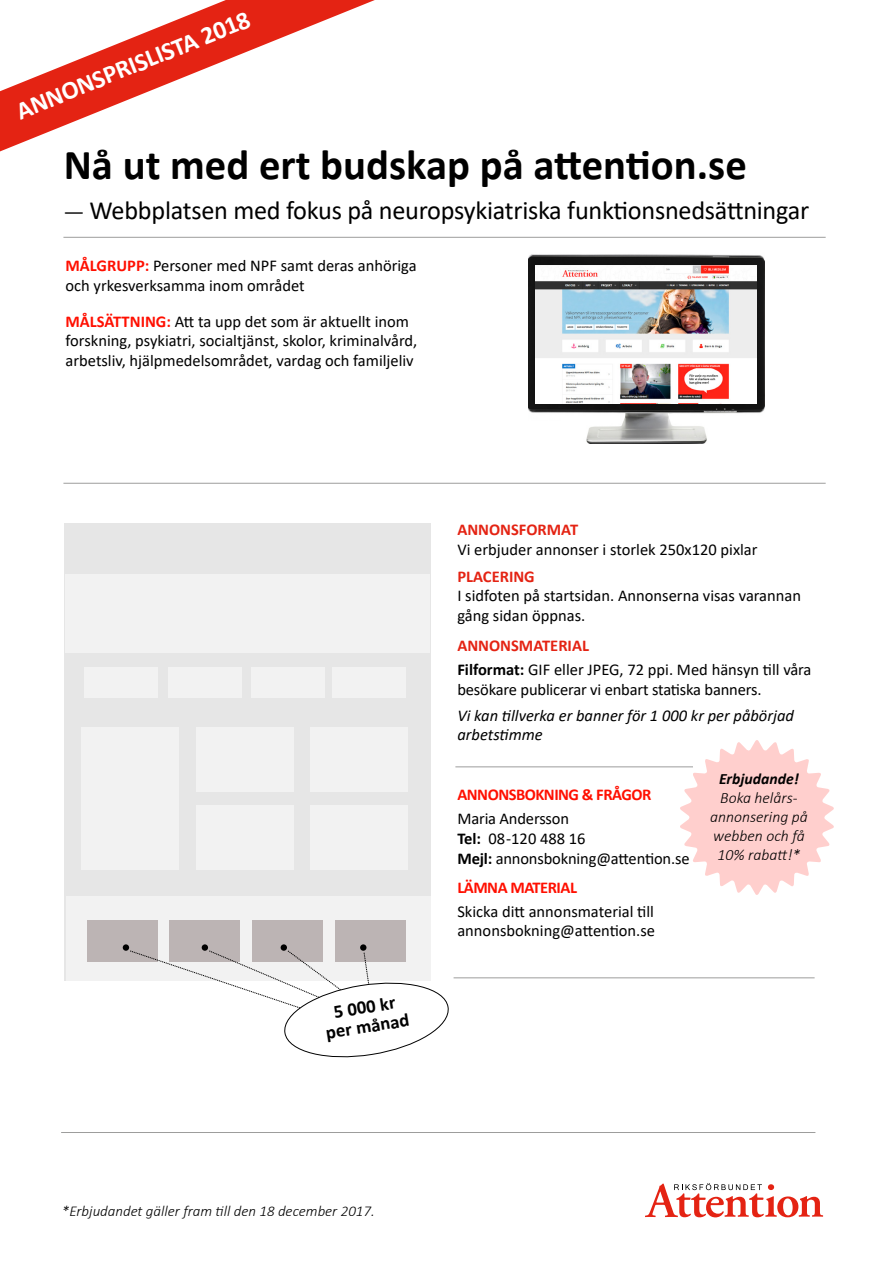
<style>
.page{position:relative;width:893px;height:1263px;background:#fff}
.page>*{position:absolute;margin:0;border:0;box-sizing:border-box;transform-origin:0 0}
.t1{font:700 42.75px "Calibri";color:#000}
.t2{font:26.25px "Calibri";letter-spacing:-.01em;color:#000}
.t3{font:700 25.5px "Calibri";color:#fff}
.t4{font:700 18.75px "Calibri";color:#000}
.t5{font:16.5px/19.8px "Calibri";color:#000}
.t6{font:italic 16.5px/19.8px "Calibri";color:#000}
.t7{font:700 16.5px "Calibri";color:#e42313}
.t8{font:700 16.5px "Calibri";letter-spacing:-.03em;color:#ff0f00}
.t9{font:italic 300 15.75px/18.9px "Calibri";color:#000}
.t10{font:italic 700 15.75px "Calibri";color:#000}
.t11{font:italic 300 15px "Calibri";color:#000}
.s1{font-family:"Minion Pro"}
.s2{font-weight:700;color:#ff0f00}
.s3{font-weight:700}
</style>
<div class="page">
<hr style="left:455px;top:767px;width:361px;height:1px;background:#9d9d9c">
<div style="left:65px;top:523px;width:366px;height:458px;background:#e6e6e6"></div>
<div style="left:66px;top:896px;width:365px;height:86px;background:#f2f2f2"></div>
<div style="left:65px;top:574px;width:365px;height:79px;background:#f2f2f2"></div>
<div style="left:310px;top:805px;width:98px;height:65px;background:#f2f2f2"></div>
<div style="left:81px;top:727px;width:98px;height:143px;background:#f2f2f2"></div>
<div style="left:196px;top:805px;width:98px;height:65px;background:#f2f2f2"></div>
<div style="left:196px;top:727px;width:98px;height:65px;background:#f2f2f2"></div>
<div style="left:84px;top:668px;width:74px;height:30px;background:#f2f2f2"></div>
<div style="left:168px;top:668px;width:73px;height:30px;background:#f2f2f2"></div>
<div style="left:252px;top:668px;width:73px;height:30px;background:#f2f2f2"></div>
<div style="left:332px;top:668px;width:74px;height:30px;background:#f2f2f2"></div>
<div style="left:310px;top:727px;width:98px;height:65px;background:#f2f2f2"></div>
<hr style="left:63px;top:483px;width:763px;height:1px;background:#9d9d9c">
<img style="left:528px;top:254px;width:236px;height:190px">
<div style="left:87px;top:920px;width:71px;height:41px;background:#bcb4b4"></div>
<div style="left:170px;top:920px;width:70px;height:41px;background:#bcb4b4"></div>
<div style="left:252px;top:920px;width:70px;height:41px;background:#bcb4b4"></div>
<div style="left:335px;top:920px;width:71px;height:41px;background:#bcb4b4"></div>
<hr style="left:454px;top:977px;width:361px;height:1px;background:#9d9d9c">
<img style="left:536px;top:265px;width:221px;height:139px">
<hr style="left:63px;top:237px;width:763px;height:1px;background:#9d9d9c">
<svg style="left:0;top:0;width:375px;height:152px"></svg>
<div style="left:360px;top:944px;width:6px;height:7px;background:#000;border-radius:50%"></div>
<div style="left:281px;top:944px;width:6px;height:7px;background:#000;border-radius:50%"></div>
<div style="left:202px;top:944px;width:6px;height:7px;background:#000;border-radius:50%"></div>
<div style="left:123px;top:944px;width:6px;height:7px;background:#000;border-radius:50%"></div>
<hr style="left:61px;top:1132px;width:754px;height:1px;background:#9d9d9c">
<svg style="left:678px;top:740px;width:156px;height:155px"></svg>
<svg style="left:645px;top:1183px;width:178px;height:34px"></svg>
<svg style="left:130px;top:950px;width:319px;height:108px"></svg>
<p class="t3" style="left:10px;top:95px;width:252px;rotate:-22deg">ANNONSPRISLISTA 2018</p>
<p class="t1" style="left:64px;top:135px;width:684px">Nå ut med ert budskap på attention.se</p>
<p class="t2" style="left:64px;top:192px;width:747px"><span class="s1">-</span> Webbplatsen med fokus på neuropsykiatriska funktionsnedsättningar</p>
<p class="t5" style="left:66px;top:256px;width:353px"><span class="s2">MÅLGRUPP:</span> Personer med NPF samt deras anhöriga och yrkesverksamma inom området</p>
<p class="t5" style="left:66px;top:312px;width:353px"><span class="s2">MÅLSÄTTNING:</span> Att ta upp det som är aktuellt inom forskning, psykiatri, socialtjänst, skolor, kriminalvård, arbetsliv, hjälpmedelsområdet, vardag och familjeliv</p>
<p class="t4" style="left:332px;top:998px;width:64px;rotate:-9deg">5 000 kr</p>
<p class="t4" style="left:324px;top:1019px;width:86px;rotate:-9deg">per månad</p>
<p class="t7" style="left:457px;top:518px;width:122px">ANNONSFORMAT</p>
<p class="t5" style="left:457px;top:540px;width:302px">Vi erbjuder annonser i storlek 250x120 pixlar</p>
<p class="t7" style="left:457px;top:564px;width:79px">PLACERING</p>
<p class="t5" style="left:457px;top:587px;width:345px">I sidfoten på startsidan. Annonserna visas varannan gång sidan öppnas.</p>
<p class="t7" style="left:457px;top:634px;width:133px">ANNONSMATERIAL</p>
<p class="t5" style="left:457px;top:661px;width:355px"><span class="s3">Filformat:</span> GIF eller JPEG, 72 ppi. Med hänsyn till våra besökare publicerar vi enbart statiska banners.</p>
<p class="t6" style="left:457px;top:704px;width:338px">Vi kan tillverka er banner för 1 000 kr per påbörjad arbetstimme</p>
<p class="t8" style="left:457px;top:783px;width:195px">ANNONSBOKNING &amp; FRÅGOR</p>
<p class="t5" style="left:457px;top:810px;width:130px">Maria Andersson<br><span class="s3">Tel:</span> 08-120 488 16</p>
<p class="t5" style="left:457px;top:849px;width:234px"><span class="s3">Mejl:</span> annonsbokning@attention.se</p>
<p class="t8" style="left:457px;top:875px;width:121px">LÄMNA MATERIAL</p>
<p class="t5" style="left:457px;top:902px;width:199px">Skicka ditt annonsmaterial till annonsbokning@attention.se</p>
<p class="t10" style="left:719px;top:768px;width:81px">Erbjudande!</p>
<p class="t9" style="left:720px;top:788px;width:79px">Boka helårs-</p>
<p class="t9" style="left:710px;top:807px;width:99px">annonsering på webben och få<br>10% rabatt!*</p>
<p class="t11" style="left:62px;top:1201px;width:314px">*Erbjudandet gäller fram till den 18 december 2017.</p>
</div>
